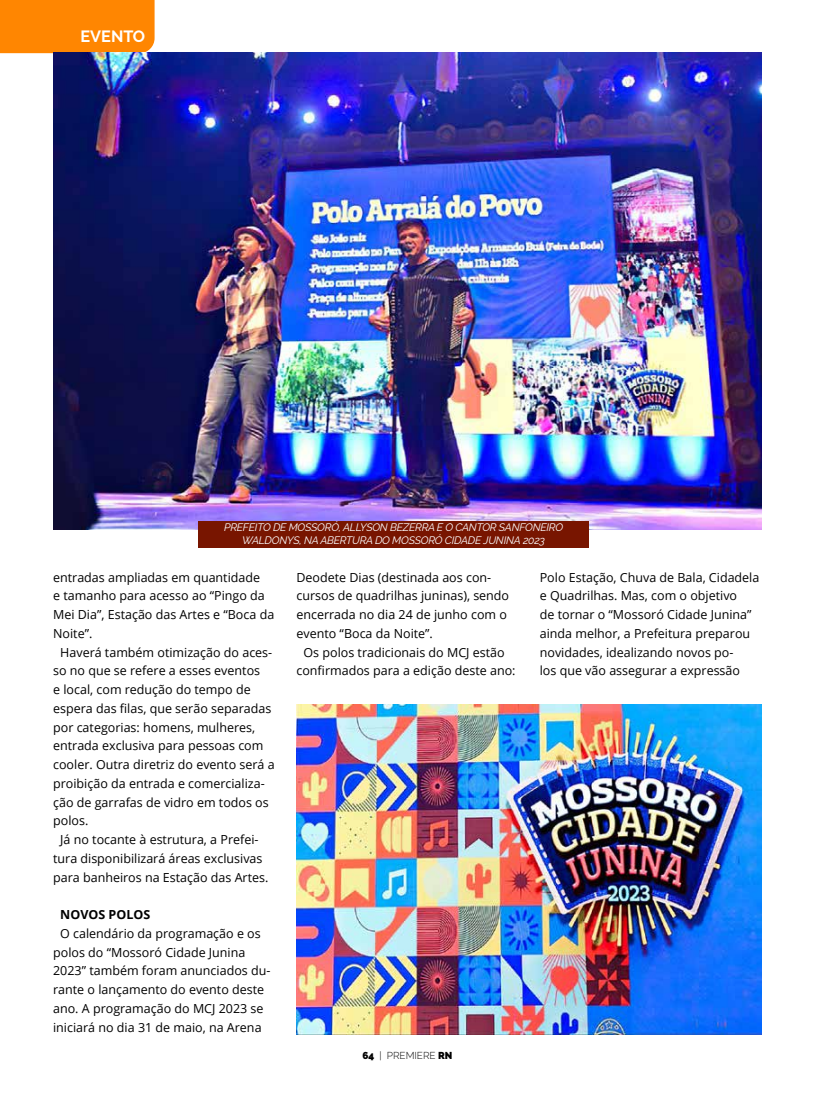
<style>
.page{position:relative;width:815px;height:1099px;background:#fff}
.page>*{position:absolute;margin:0;border:0;box-sizing:border-box;transform-origin:0 0}
.t1{font:700 16.25px "Raleway";color:#fff}
.t2{font:12.5px/18.8px "Open Sans";color:#000}
.t3{font:700 12.5px "Open Sans";color:#000}
.t4{font:italic 10.75px/12.9px "Raleway";letter-spacing:-.02em;color:#fff;text-align:center}
.t5{font:300 10px "Raleway";color:#000}
.s1{font-weight:900}
</style>
<div class="page">
<div style="left:0;top:0;width:155px;height:53px;background:#ff8601"></div>
<img style="left:53px;top:53px;width:709px;height:476px">
<div style="left:198px;top:521px;width:391px;height:26px;background:#781500"></div>
<img style="left:296px;top:704px;width:466px;height:330px">
<h1 class="t1" style="left:81px;top:27px;width:66px">EVENTO</h1>
<p class="t4" style="left:224px;top:521px;width:341px">PREFEITO DE MOSSORÓ, ALLYSON BEZERRA E O CANTOR SANFONEIRO<br>WALDONYS, NA ABERTURA DO MOSSORÓ CIDADE JUNINA 2023</p>
<p class="t2" style="left:53px;top:567px;width:209px">entradas ampliadas em quantidade</p>
<p class="t2" style="left:53px;top:586px;width:213px">e tamanho para acesso ao “Pingo da</p>
<p class="t2" style="left:53px;top:604px;width:223px">Mei Dia”, Estação das Artes e “Boca da</p>
<p class="t2" style="left:53px;top:623px;width:41px">Noite”.</p>
<p class="t2" style="left:60px;top:642px;width:214px">Haverá também otimização do aces-</p>
<p class="t2" style="left:53px;top:661px;width:209px">so no que se refere a esses eventos</p>
<p class="t2" style="left:53px;top:679px;width:199px">e local, com redução do tempo de</p>
<p class="t2" style="left:53px;top:698px;width:220px">espera das filas, que serão separadas</p>
<p class="t2" style="left:53px;top:717px;width:204px">por categorias: homens, mulheres,</p>
<p class="t2" style="left:53px;top:736px;width:212px">entrada exclusiva para pessoas com</p>
<p class="t2" style="left:53px;top:754px;width:223px">cooler. Outra diretriz do evento será a</p>
<p class="t2" style="left:53px;top:773px;width:213px">proibição da entrada e comercializa-</p>
<p class="t2" style="left:53px;top:792px;width:217px">ção de garrafas de vidro em todos os</p>
<p class="t2" style="left:53px;top:811px;width:37px">polos.</p>
<p class="t2" style="left:60px;top:829px;width:200px">Já no tocante à estrutura, a Prefei-</p>
<p class="t2" style="left:53px;top:848px;width:211px">tura disponibilizará áreas exclusivas</p>
<p class="t2" style="left:53px;top:867px;width:217px">para banheiros na Estação das Artes.</p>
<p class="t3" style="left:60px;top:905px;width:92px">NOVOS POLOS</p>
<p class="t2" style="left:53px;top:923px;width:219px;text-indent:7px">O calendário da programação e os polos do “Mossoró Cidade Junina 2023” também foram anunciados du&shy;rante o lançamento do evento deste ano. A programação do MCJ 2023 se iniciará no dia 31 de maio, na Arena</p>
<p class="t2" style="left:296px;top:567px;width:196px">Deodete Dias (destinada aos con-</p>
<p class="t2" style="left:296px;top:586px;width:214px">cursos de quadrilhas juninas), sendo</p>
<p class="t2" style="left:296px;top:604px;width:212px">encerrada no dia 24 de junho com o</p>
<p class="t2" style="left:296px;top:623px;width:138px">evento “Boca da Noite”.</p>
<p class="t2" style="left:304px;top:642px;width:203px">Os polos tradicionais do MCJ estão</p>
<p class="t2" style="left:296px;top:661px;width:221px">confirmados para a edição deste ano:</p>
<p class="t2" style="left:540px;top:567px;width:221px">Polo Estação, Chuva de Bala, Cidadela e Quadrilhas. Mas, com o objetivo<br>de tornar o “Mossoró Cidade Junina” ainda melhor, a Prefeitura preparou novidades, idealizando novos po-<br>los que vão assegurar a expressão</p>
<p class="t5" style="left:362px;top:1049px;width:92px"><span class="s1">64</span> | PREMIERE <span class="s1">RN</span></p>
</div>
